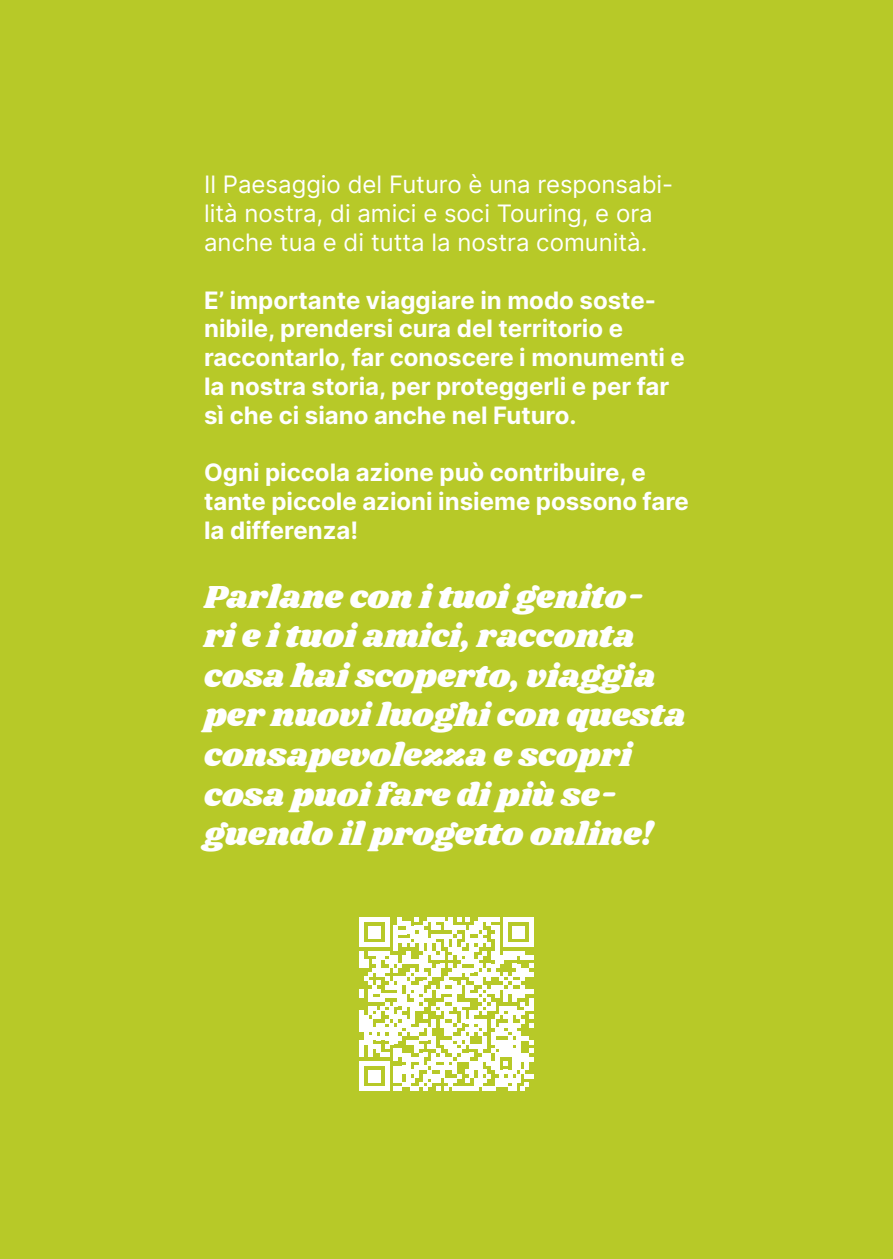
<style>
.page{position:relative;width:893px;height:1259px;background:#b7c928}
.page>*{position:absolute;margin:0;border:0;box-sizing:border-box;transform-origin:0 0}
.t1{font:33px/39.6px "Shrikhand";color:#fff}
.t2{font:700 24px/28.8px "Inter";color:#fff}
.t3{font:24px/28.8px "Inter";color:#fff}
</style>
<div class="page">
<svg style="left:360px;top:917px;width:173px;height:174px"></svg>
<p class="t3" style="left:204px;top:170px;width:471px">Il Paesaggio del Futuro è una responsabi&shy;lità nostra, di amici e soci Touring, e ora anche tua e di tutta la nostra comunità.</p>
<p class="t2" style="left:204px;top:285px;width:482px">E’ importante viaggiare in modo soste&shy;nibile, prendersi cura del territorio e raccontarlo, far conoscere i monumenti e la nostra storia, per proteggerli e per far sì che ci siano anche nel Futuro.</p>
<p class="t2" style="left:204px;top:458px;width:486px">Ogni piccola azione può contribuire, e tante piccole azioni insieme possono fare la differenza!</p>
<p class="t1" style="left:204px;top:578px;width:483px">Parlane con i tuoi genito-<br>ri e i tuoi amici, racconta cosa hai scoperto, viaggia per nuovi luoghi con questa consapevolezza e scopri cosa puoi fare di più se&shy;guendo il progetto online!</p>
</div>
